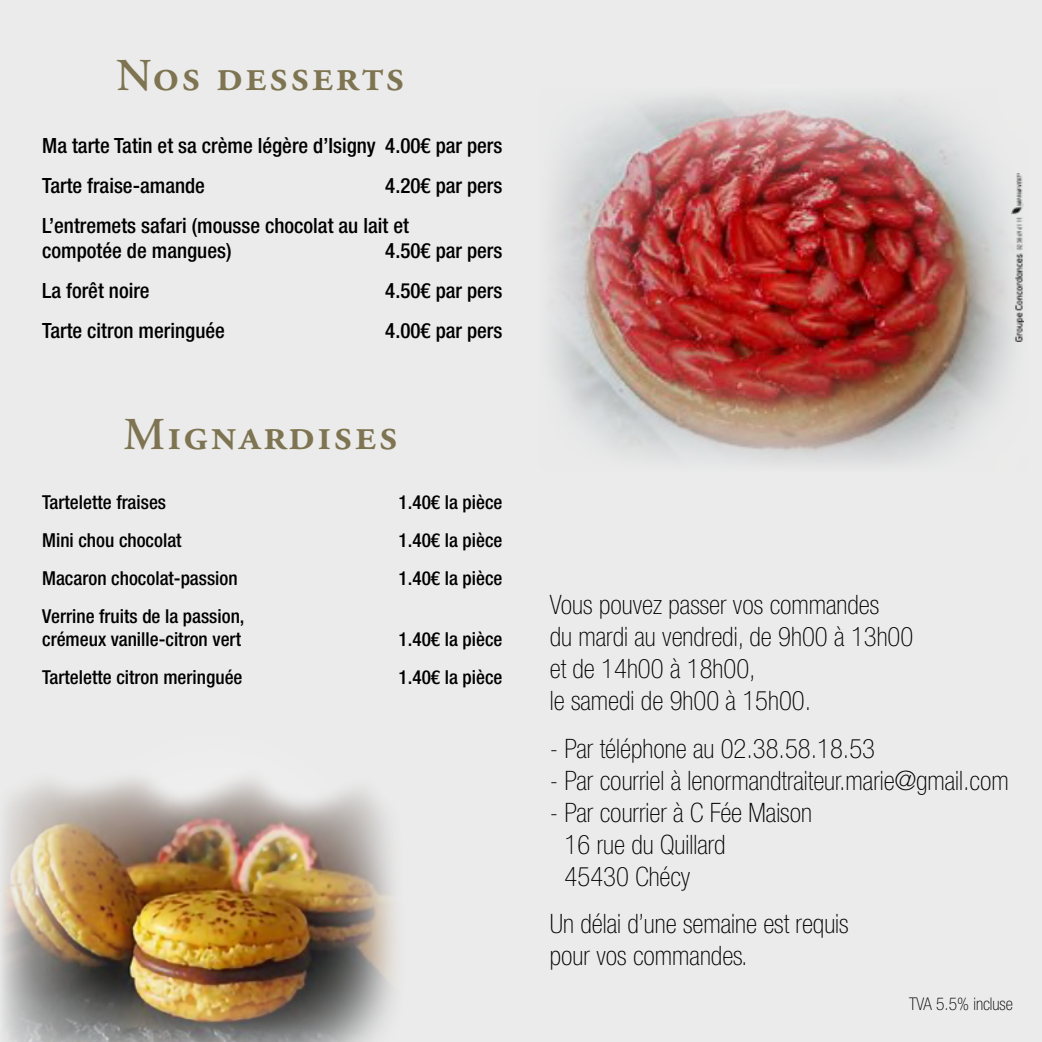
<style>
.page{position:relative;width:1042px;height:1042px;background:#ebebeb}
.page>*{position:absolute;margin:0;border:0;box-sizing:border-box;transform-origin:0 0}
.t1{font:600 45.5px "Adobe Garamond Pro";letter-spacing:.05em;color:#7e7451}
.t2{font:100 condensed 26.78px/32.2px "Helvetica Neue LT Std";color:#000}
.t3{font:500 condensed 21px/40.1px "Helvetica Neue LT Std";color:#000}
.t4{font:500 condensed 19.25px/23.1px "Helvetica Neue LT Std";color:#000}
.t5{font:100 condensed 17.5px "Helvetica Neue LT Std";color:#000}
</style>
<div class="page">
<img style="left:550px;top:96px;width:474px;height:367px">
<img style="left:2px;top:779px;width:394px;height:263px">
<img style="left:1012px;top:174px;width:11px;height:167px">
<h1 class="t1" style="left:116px;top:49px;width:290px">Nos desserts</h1>
<p class="t3" style="left:42px;top:125px;width:462px">Ma tarte Tatin et sa crème légère d’Isigny 4.00€ par pers<br>Tarte fraise-amande</p>
<p class="t3" style="left:42px;top:165px;width:462px;text-indent:343px">4.20€ par pers<br>L’entremets safari (mousse chocolat au lait et</p>
<p class="t3" style="left:42px;top:230px;width:191px">compotée de mangues)</p>
<p class="t3" style="left:385px;top:230px;width:119px">4.50€ par pers</p>
<p class="t3" style="left:42px;top:270px;width:109px">La forêt noire</p>
<p class="t3" style="left:385px;top:270px;width:119px">4.50€ par pers</p>
<p class="t3" style="left:42px;top:310px;width:184px">Tarte citron meringuée</p>
<p class="t3" style="left:385px;top:310px;width:119px">4.00€ par pers</p>
<h1 class="t1" style="left:123px;top:408px;width:276px">Mignardises</h1>
<p class="t4" style="left:42px;top:490px;width:125px">Tartelette fraises</p>
<p class="t4" style="left:399px;top:490px;width:105px">1.40€ la pièce</p>
<p class="t4" style="left:42px;top:528px;width:141px">Mini chou chocolat</p>
<p class="t4" style="left:399px;top:528px;width:105px">1.40€ la pièce</p>
<p class="t4" style="left:42px;top:566px;width:197px">Macaron chocolat-passion</p>
<p class="t4" style="left:399px;top:566px;width:105px">1.40€ la pièce</p>
<p class="t4" style="left:42px;top:604px;width:204px">Verrine fruits de la passion, crémeux vanille-citron vert</p>
<p class="t4" style="left:399px;top:627px;width:105px">1.40€ la pièce</p>
<p class="t4" style="left:42px;top:665px;width:202px">Tartelette citron meringuée</p>
<p class="t4" style="left:399px;top:665px;width:105px">1.40€ la pièce</p>
<p class="t2" style="left:550px;top:588px;width:365px">Vous pouvez passer vos commandes<br>du mardi au vendredi, de 9h00 à 13h00 et de 14h00 à 18h00,<br>le samedi de 9h00 à 15h00.</p>
<p class="t2" style="left:550px;top:732px;width:327px">- Par téléphone au 02.38.58.18.53</p>
<p class="t2" style="left:550px;top:764px;width:460px">- Par courriel à lenormandtraiteur.marie@gmail.com</p>
<p class="t2" style="left:564px;top:796px;width:249px;text-indent:-15px">- Par courrier à C Fée Maison<br>16 rue du Quillard<br>45430 Chécy</p>
<p class="t2" style="left:550px;top:907px;width:300px">Un délai d’une semaine est requis pour vos commandes.</p>
<p class="t5" style="left:909px;top:994px;width:105px">TVA 5.5% incluse</p>
</div>
